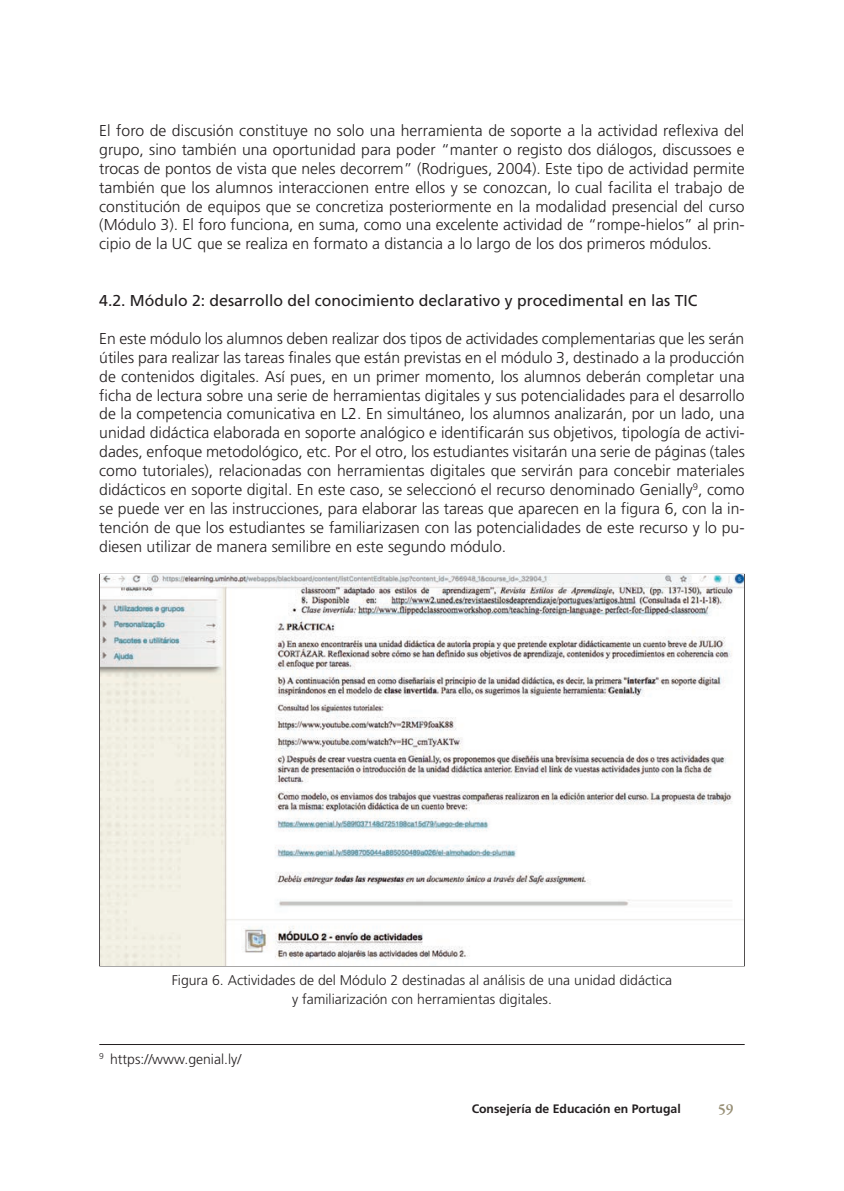
<style>
.page{position:relative;width:844px;height:1191px;background:#fff}
.page>*{position:absolute;margin:0;border:0;box-sizing:border-box;transform-origin:0 0}
.t1{font:300 15.75px/18.9px "Frutiger";color:#231f20;text-align:justify}
.t2{font:15.75px "Frutiger";color:#231f20}
.t3{font:600 15.75px "Garamond Premr Pro";color:#999178}
.t4{font:300 14px/18.2px "Frutiger";color:#231f20;text-align:center}
.t5{font:700 12.25px "Frutiger";color:#231f20}
</style>
<div class="page">
<hr style="left:99px;top:1044px;width:645px;height:1px;background:#231f20">
<img style="left:100px;top:575px;width:643px;height:390px">
<p class="t1" style="left:99px;top:122px;width:646px">El foro de discusión constituye no solo una herramienta de soporte a la actividad reflexiva del grupo, sino también una oportunidad para poder “manter o registo dos diálogos, discussoes e trocas de pontos de vista que neles decorrem” (Rodrigues, 2004). Este tipo de actividad permite también que los alumnos interaccionen entre ellos y se conozcan, lo cual facilita el trabajo de constitución de equipos que se concretiza posteriormente en la modalidad presencial del curso (Módulo 3). El foro funciona, en suma, como una excelente actividad de “rompe-hielos” al prin&shy;cipio de la UC que se realiza en formato a distancia a lo largo de los dos primeros módulos.</p>
<p class="t2" style="left:99px;top:294px;width:599px">4.2. Módulo 2: desarrollo del conocimiento declarativo y procedimental en las TIC</p>
<p class="t1" style="left:99px;top:330px;width:647px">En este módulo los alumnos deben realizar dos tipos de actividades complementarias que les serán útiles para realizar las tareas finales que están previstas en el módulo 3, destinado a la producción de contenidos digitales. Así pues, en un primer momento, los alumnos deberán completar una ficha de lectura sobre una serie de herramientas digitales y sus potencialidades para el desarrollo de la competencia comunicativa en L2. En simultáneo, los alumnos analizarán, por un lado, una unidad didáctica elaborada en soporte analógico e identificarán sus objetivos, tipología de activi&shy;dades, enfoque metodológico, etc. Por el otro, los estudiantes visitarán una serie de páginas (tales como tutoriales), relacionadas con herramientas digitales que servirán para concebir materiales didácticos en soporte digital. En este caso, se seleccionó el recurso denominado Genially<sup>9</sup>, como se puede ver en las instrucciones, para elaborar las tareas que aparecen en la figura 6, con la in&shy;tención de que los estudiantes se familiarizasen con las potencialidades de este recurso y lo pu&shy;diesen utilizar de manera semilibre en este segundo módulo.</p>
<p class="t4" style="left:172px;top:972px;width:502px">Figura 6. Actividades de del Módulo 2 destinadas al análisis de una unidad didáctica y familiarización con herramientas digitales.</p>
<p class="t4" style="left:99px;top:1051px;width:143px"><sup>9</sup> https://www.genial.ly/</p>
<p class="t5" style="left:471px;top:1104px;width:210px">Consejería de Educación en Portugal</p>
<p class="t3" style="left:717px;top:1102px;width:17px">59</p>
</div>
